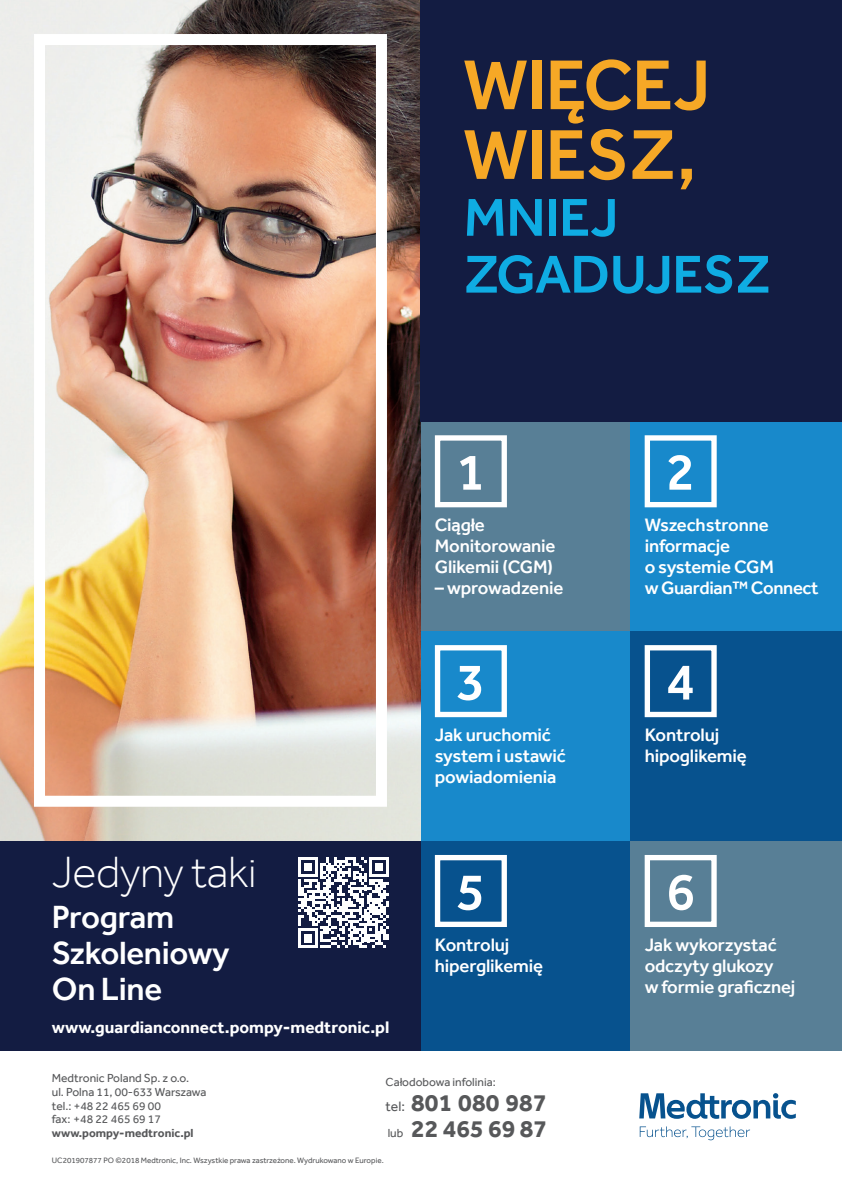
<style>
.page{position:relative;width:842px;height:1191px;background:#fff}
.page>*{position:absolute;margin:0;border:0;box-sizing:border-box;transform-origin:0 0}
.t1{font:500 72.8px/69.7px "Effra";letter-spacing:-.01em;color:#f6a826}
.t2{font:500 55px/56.8px "Effra";letter-spacing:-.01em;color:#0face3}
.t3{font:500 53.4px "Effra";color:#fff}
.t4{font:300 45px "Effra";letter-spacing:-.01em;color:#fff}
.t5{font:500 33px/36px "Effra";letter-spacing:-.01em;color:#fff}
.t6{font:700 25px/25.7px "Effra";letter-spacing:.005em;color:#57585a}
.t7{font:500 18.5px/21px "Effra";letter-spacing:-.01em;color:#fff}
.t8{font:700 17.2px "Effra";color:#fff}
.t9{font:12px/13.7px "Effra";color:#57585a}
.t10{font:700 12px "Effra";color:#57585a}
.t11{font:8px "Effra";color:#57585a}
.s1{font-weight:400;font-size:14px}
.s2{font-weight:400;font-size:12px}
</style>
<div class="page">
<div style="left:421px;top:421px;width:210px;height:210px;background:#587f96"></div>
<div style="left:631px;top:421px;width:211px;height:210px;background:#1889cb"></div>
<div style="left:0;top:840px;width:421px;height:210px;background:#131c42"></div>
<div style="left:421px;top:840px;width:210px;height:210px;background:#07528e"></div>
<div style="left:631px;top:840px;width:211px;height:210px;background:#587f96"></div>
<img style="left:0;top:0;width:421px;height:840px">
<div style="left:421px;top:631px;width:210px;height:209px;background:#1889cb"></div>
<div style="left:631px;top:631px;width:211px;height:209px;background:#07528e"></div>
<div style="left:421px;top:0;width:421px;height:421px;background:#131c42"></div>
<svg style="left:434px;top:435px;width:73px;height:73px"></svg>
<svg style="left:644px;top:435px;width:73px;height:73px"></svg>
<svg style="left:644px;top:645px;width:73px;height:73px"></svg>
<svg style="left:434px;top:855px;width:73px;height:72px"></svg>
<svg style="left:644px;top:855px;width:73px;height:72px"></svg>
<svg style="left:434px;top:645px;width:73px;height:73px"></svg>
<svg style="left:640px;top:1126px;width:110px;height:14px"></svg>
<svg style="left:639px;top:1093px;width:157px;height:25px"></svg>
<svg style="left:298px;top:857px;width:91px;height:90px"></svg>
<h1 class="t1" style="left:463px;top:49px;width:248px">WIĘCEJ<br>WIESZ,</h1>
<h2 class="t2" style="left:463px;top:188px;width:309px">MNIEJ<br>ZGADUJESZ</h2>
<h3 class="t3" style="left:456px;top:440px;width:31px">1</h3>
<h3 class="t3" style="left:666px;top:440px;width:31px">2</h3>
<h3 class="t4" style="left:52px;top:845px;width:206px">Jedyny taki</h3>
<h3 class="t5" style="left:52px;top:899px;width:179px">Program<br>Szkoleniowy<br>On Line</h3>
<p class="t8" style="left:52px;top:1017px;width:339px">www.guardianconnect.pompy-medtronic.pl</p>
<p class="t7" style="left:435px;top:514px;width:122px">Ciągłe<br>Monitorowanie<br>Glikemii (CGM)</p>
<p class="t7" style="left:435px;top:577px;width:130px">– wprowadzenie</p>
<h3 class="t3" style="left:456px;top:650px;width:31px">3</h3>
<p class="t7" style="left:435px;top:724px;width:133px">Jak uruchomić system i ustawić powiadomienia</p>
<p class="t7" style="left:645px;top:514px;width:176px">Wszechstronne informacje<br>o systemie CGM<br>w Guardian™ Connect</p>
<h3 class="t3" style="left:666px;top:650px;width:31px">4</h3>
<p class="t7" style="left:645px;top:724px;width:104px">Kontroluj hipoglikemię</p>
<h3 class="t3" style="left:456px;top:859px;width:31px">5</h3>
<h3 class="t3" style="left:666px;top:859px;width:31px">6</h3>
<p class="t7" style="left:435px;top:933px;width:110px">Kontroluj hiperglikemię</p>
<p class="t7" style="left:645px;top:933px;width:152px">Jak wykorzystać odczyty glukozy<br>w formie graficznej</p>
<p class="t9" style="left:52px;top:1071px;width:156px">Medtronic Poland Sp. z o.o.<br>ul. Polna 11, 00-633 Warszawa tel.: +48 22 465 69 00<br>fax: +48 22 465 69 17</p>
<p class="t10" style="left:52px;top:1125px;width:143px">www.pompy-medtronic.pl</p>
<p class="t9" style="left:386px;top:1074px;width:112px">Całodobowa infolinia:</p>
<h3 class="t6" style="left:386px;top:1089px;width:163px"><span class="s1">tel:</span> 801 080 987 <span class="s2">lub</span> 22 465 69 87</h3>
<p class="t11" style="left:52px;top:1155px;width:333px">UC201907877 PO ©2018 Medtronic, Inc. Wszystkie prawa zastrzeżone. Wydrukowano w Europie.</p>
</div>
